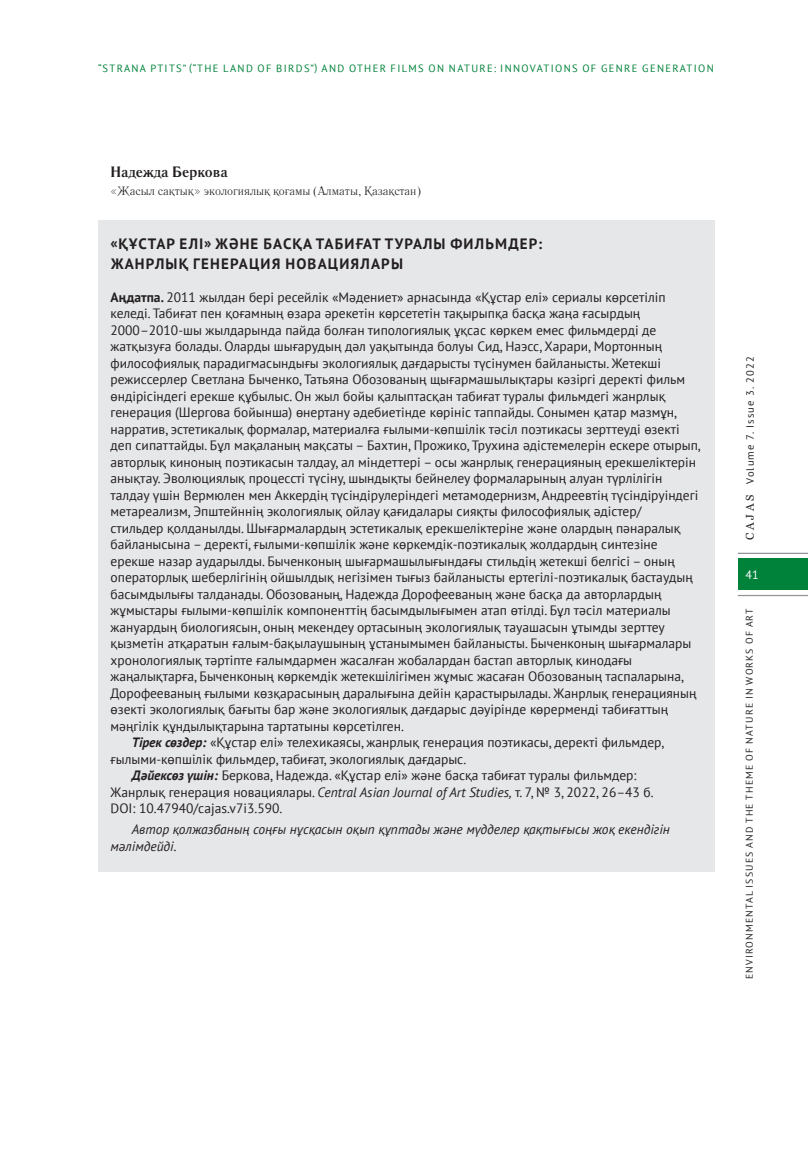
<style>
.page{position:relative;width:808px;height:1149px;background:#fff}
.page>*{position:absolute;margin:0;border:0;box-sizing:border-box;transform-origin:0 0}
.t1{font:700 15px/19.5px "PT Sans";letter-spacing:.08em;color:#231f20}
.t2{font:700 15px "Literaturnaya";color:#231f20}
.t3{font:13.5px "PT Sans";color:#231f20}
.t4{font:italic 13.5px/16.5px "PT Sans";color:#231f20}
.t5{font:12px "Literaturnaya";color:#231f20}
.t6{font:12px "PT Sans";color:#fff}
.t7{font:10.5px "PT Sans";letter-spacing:.13em;color:#00823a}
.t8{font:10.5px "PT Sans";letter-spacing:.1em;color:#231f20}
.t9{font:9.75px "PT Sans";letter-spacing:.12em;color:#231f20}
.s1{font-weight:700}
.s2{font-weight:700;font-style:italic}
.s3{font-style:italic}
.s4{font-family:"Georgia";font-size:11.25px}
</style>
<div class="page">
<div style="left:738px;top:558px;width:70px;height:32px;background:#00823a"></div>
<hr style="left:738px;top:594px;width:70px;height:2px;background:#939598">
<hr style="left:738px;top:552px;width:70px;height:2px;background:#939598">
<div style="left:98px;top:220px;width:616px;height:651px;background:#e6e7e9"></div>
<p class="t7" style="left:98px;top:61px;width:617px">“STRANA PTITS” (“THE LAND OF BIRDS”) AND OTHER FILMS ON NATURE: INNOVATIONS OF GENRE GENERATION</p>
<p class="t2" style="left:111px;top:162px;width:119px">Надежда Беркова</p>
<p class="t5" style="left:111px;top:184px;width:312px">«Жасыл сақтық» экологиялық қоғамы (Алматы, Қазақстан)</p>
<p class="t1" style="left:111px;top:234px;width:433px">«ҚҰСТАР ЕЛІ» ЖӘНЕ БАСҚА ТАБИҒАТ ТУРАЛЫ ФИЛЬМДЕР:<br>ЖАНРЛЫҚ ГЕНЕРАЦИЯ НОВАЦИЯЛАРЫ</p>
<p class="t3" style="left:111px;top:288px;width:557px"><span class="s1">Аңдатпа.</span> 2011 жылдан бері ресейлік «Мәдениет» арнасында «Құстар елі» сериалы көрсетіліп</p>
<p class="t3" style="left:111px;top:304px;width:531px">келеді. Табиғат пен қоғамның өзара әрекетін көрсететін тақырыпқа басқа жаңа ғасырдың</p>
<p class="t3" style="left:111px;top:321px;width:547px">2000–2010-шы жылдарында пайда болған типологиялық ұқсас көркем емес фильмдерді де</p>
<p class="t3" style="left:111px;top:337px;width:553px">жатқызуға болады. Оларды шығарудың дәл уақытында болуы Сид, Наэсс, Харари, Мортонның</p>
<p class="t3" style="left:111px;top:354px;width:552px">философиялық парадигмасындығы экологиялық дағдарысты түсінумен байланысты. Жетекші</p>
<p class="t3" style="left:111px;top:370px;width:576px">режиссерлер Светлана Быченко, Татьяна Обозованың щығармашылықтары кәзіргі деректі фильм</p>
<p class="t3" style="left:111px;top:387px;width:556px">өндірісіндегі ерекше құбылыс. Он жыл бойы қалыптасқан табиғат туралы фильмдегі жанрлық</p>
<p class="t3" style="left:111px;top:403px;width:568px">генерация (Шергова бойынша) өнертану әдебиетінде көрініс таппайды. Сонымен қатар мазмұн,</p>
<p class="t3" style="left:111px;top:420px;width:571px">нарратив, эстетикалық формалар, материалға ғылыми-көпшілік тәсіл поэтикасы зерттеуді өзекті</p>
<p class="t3" style="left:111px;top:436px;width:592px">деп сипаттайды. Бұл мақаланың мақсаты – Бахтин, Прожико, Трухина әдістемелерін ескере отырып,</p>
<p class="t3" style="left:111px;top:453px;width:587px">авторлық киноның поэтикасын талдау, ал міндеттері – осы жанрлық генерацияның ерекшеліктерін</p>
<p class="t3" style="left:111px;top:469px;width:553px">анықтау. Эволюциялық процессті түсіну, шындықты бейнелеу формаларының алуан түрлілігін</p>
<p class="t3" style="left:111px;top:486px;width:589px">талдау үшін Вермюлен мен Аккердің түсіндірулеріндегі метамодернизм, Андреевтің түсіндіруіндегі</p>
<p class="t3" style="left:111px;top:502px;width:532px">метареализм, Эпштейннің экологиялық ойлау қағидалары сияқты философиялық әдістер/</p>
<p class="t3" style="left:111px;top:519px;width:571px">стильдер қолданылды. Шығармалардың эстетикалық ерекшеліктеріне және олардың пәнаралық</p>
<p class="t3" style="left:111px;top:535px;width:549px">байланысына – деректі, ғылыми-көпшілік және көркемдік-поэтикалық жолдардың синтезіне</p>
<p class="t3" style="left:111px;top:552px;width:566px">ерекше назар аударылды. Быченконың шығармашылығындағы стильдің жетекші белгісі – оның</p>
<p class="t3" style="left:111px;top:568px;width:584px">операторлық шеберлігінің ойшылдық негізімен тығыз байланысты ертегілі-поэтикалық бастаудың</p>
<p class="t3" style="left:111px;top:585px;width:552px">басымдылығы талданады. Обозованың, Надежда Дорофееваның және басқа да авторлардың</p>
<p class="t3" style="left:111px;top:601px;width:562px">жұмыстары ғылыми-көпшілік компоненттің басымдылығымен атап өтілді. Бұл тәсіл материалы</p>
<p class="t3" style="left:111px;top:618px;width:556px">жануардың биологиясын, оның мекендеу ортасының экологиялық тауашасын ұтымды зерттеу</p>
<p class="t3" style="left:111px;top:634px;width:582px">қызметін атқаратын ғалым-бақылаушының ұстанымымен байланысты. Быченконың шығармалары</p>
<p class="t3" style="left:111px;top:651px;width:523px">хронологиялық тәртіпте ғалымдармен жасалған жобалардан бастап авторлық кинодағы</p>
<p class="t3" style="left:111px;top:667px;width:575px">жаңалықтарға, Быченконың көркемдік жетекшілігімен жұмыс жасаған Обозованың таспаларына,</p>
<p class="t3" style="left:111px;top:684px;width:587px">Дорофееваның ғылыми көзқарасының даралығына дейін қарастырылады. Жанрлық генерацияның</p>
<p class="t3" style="left:111px;top:700px;width:559px">өзекті экологиялық бағыты бар және экологиялық дағдарыс дәуірінде көрерменді табиғаттың</p>
<p class="t3" style="left:111px;top:717px;width:295px">мәңгілік құндылықтарына тартатыны көрсетілген.</p>
<p class="t3" style="left:132px;top:733px;width:534px"><span class="s2">Тірек сөздер:</span> «Құстар елі» телехикаясы, жанрлық генерация поэтикасы, деректі фильмдер,</p>
<p class="t3" style="left:111px;top:750px;width:357px">ғылыми-көпшілік фильмдер, табиғат, экологиялық дағдарыс.</p>
<p class="t3" style="left:132px;top:766px;width:506px"><span class="s2">Дәйексөз үшін:</span> Беркова, Надежда. «Құстар елі» және басқа табиғат туралы фильмдер:</p>
<p class="t3" style="left:111px;top:783px;width:544px">Жанрлық генерация новациялары. <span class="s3">Central Asian Journal of Art Studies,</span> т. 7, № 3, 2022, 26–43 б.</p>
<p class="t3" style="left:111px;top:799px;width:173px">DOI: 10.47940/cajas.v7i3.590.</p>
<p class="t4" style="left:111px;top:820px;width:561px;text-indent:21px">Автор қолжазбаның соңғы нұсқасын оқып құптады және мүдделер қақтығысы жоқ екендігін мәлімдейді.</p>
<p class="t8" style="left:743px;top:540px;width:185px;rotate:-90deg"><span class="s4">C A J A S</span> Volume 7. Issue 3. 2022</p>
<p class="t6" style="left:745px;top:566px;width:15px">41</p>
<p class="t9" style="left:743px;top:978px;width:372px;rotate:-90deg">ENVIRONMENTAL ISSUES AND THE THEME OF NATURE IN WORKS OF ART</p>
</div>
